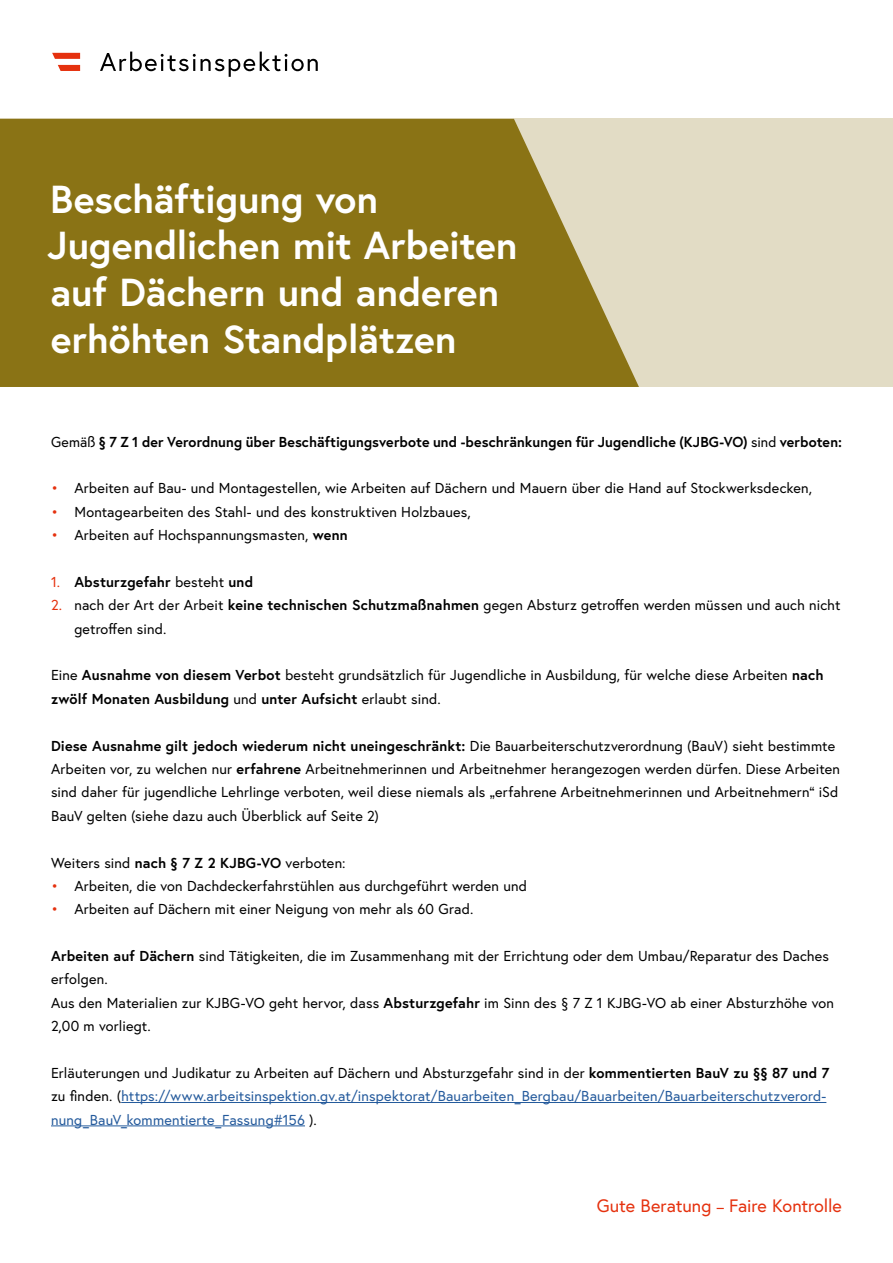
<style>
.page{position:relative;width:893px;height:1263px;background:#fff}
.page>*{position:absolute;margin:0;border:0;box-sizing:border-box;transform-origin:0 0}
.t1{font:700 39px/46.8px "Europa Austria";color:#fff}
.t2{font:18px "Europa Austria";letter-spacing:-.005em;color:#e5310e}
.t3{font:14.4px/23.4px "Europa Austria";letter-spacing:.01em;color:#000}
.t4{font:14.4px/23.4px "Europa Austria";letter-spacing:.01em;color:#245a9c}
.t5{font:700 14.4px "Europa Austria";letter-spacing:.01em;color:#000}
.s1{font-weight:400}
.s2{color:#e5310e}
.s3{font-weight:700}
.s4{font-weight:400;color:#e5310e}
.s5{color:#000}
.s6{font-weight:700;color:#000}
.s7{font-size:14.4px}
</style>
<div class="page">
<svg style="left:100px;top:52px;width:218px;height:25px"></svg>
<svg style="left:52px;top:53px;width:28px;height:6px"></svg>
<svg style="left:58px;top:65px;width:22px;height:6px"></svg>
<hr style="left:121px;top:1102px;width:705px;height:1px;background:#245a9c">
<hr style="left:51px;top:1125px;width:254px;height:1px;background:#245a9c">
<div style="left:0;top:119px;width:893px;height:268px;background:#e2dcc5"></div>
<svg style="left:0;top:119px;width:639px;height:268px;background:#927d25"></svg>
<h1 class="t1" style="left:47px;top:174px;width:472px">Beschäftigung von<br>Jugendlichen mit Arbeiten auf Dächern und anderen erhöhten Standplätzen</h1>
<p class="t5" style="left:51px;top:432px;width:792px"><span class="s1">Gemäß</span> § 7 Z 1 der Verordnung über Beschäftigungsverbote und -beschränkungen für Jugendliche (KJBG-VO) <span class="s1">sind</span> verboten:</p>
<p class="t3" style="left:51px;top:476px;width:763px"><span class="s2">•</span> Arbeiten auf Bau- und Montagestellen, wie Arbeiten auf Dächern und Mauern über die Hand auf Stockwerksdecken,</p>
<p class="t3" style="left:51px;top:500px;width:421px"><span class="s2">•</span> Montagearbeiten des Stahl- und des konstruktiven Holzbaues,</p>
<p class="t3" style="left:51px;top:523px;width:298px"><span class="s2">•</span> Arbeiten auf Hochspannungsmasten, <span class="s3">wenn</span></p>
<p class="t5" style="left:51px;top:572px;width:204px"><span class="s4">1.</span> Absturzgefahr <span class="s1">besteht</span> und</p>
<p class="t3" style="left:74px;top:593px;width:768px;text-indent:-23px"><span class="s2">2.</span> nach der Art der Arbeit <span class="s3">keine technischen Schutzmaßnahmen</span> gegen Absturz getroffen werden müssen und auch nicht getroffen sind.</p>
<p class="t3" style="left:51px;top:663px;width:774px">Eine <span class="s3">Ausnahme von diesem Verbot</span> besteht grundsätzlich für Jugendliche in Ausbildung, für welche diese Arbeiten <span class="s3">nach zwölf Monaten Ausbildung</span> und <span class="s3">unter Aufsicht</span> erlaubt sind.</p>
<p class="t3" style="left:51px;top:733px;width:790px"><span class="s3">Diese Ausnahme gilt jedoch wiederum nicht uneingeschränkt:</span> Die Bauarbeiterschutzverordnung (BauV) sieht bestimmte Arbeiten vor, zu welchen nur <span class="s3">erfahrene</span> Arbeitnehmerinnen und Arbeitnehmer herangezogen werden dürfen. Diese Arbeiten sind daher für jugendliche Lehrlinge verboten, weil diese niemals als „erfahrene Arbeitnehmerinnen und Arbeitnehmern“ iSd BauV gelten (siehe dazu auch Überblick auf Seite 2)</p>
<p class="t3" style="left:51px;top:850px;width:296px">Weiters sind <span class="s3">nach § 7 Z 2 KJBG-VO</span> verboten:</p>
<p class="t3" style="left:51px;top:874px;width:478px"><span class="s2">•</span> Arbeiten, die von Dachdeckerfahrstühlen aus durchgeführt werden und</p>
<p class="t3" style="left:51px;top:897px;width:424px"><span class="s2">•</span> Arbeiten auf Dächern mit einer Neigung von mehr als 60 Grad.</p>
<p class="t3" style="left:51px;top:944px;width:779px"><span class="s3">Arbeiten auf Dächern</span> sind Tätigkeiten, die im Zusammenhang mit der Errichtung oder dem Umbau/Reparatur des Daches erfolgen.</p>
<p class="t3" style="left:51px;top:991px;width:784px">Aus den Materialien zur KJBG-VO geht hervor, dass <span class="s3">Absturzgefahr</span> im Sinn des § 7 Z 1 KJBG-VO ab einer Absturzhöhe von<br>2,00 m vorliegt.</p>
<p class="t4" style="left:51px;top:1061px;width:780px"><span class="s5">Erläuterungen und Judikatur zu Arbeiten auf Dächern und Absturzgefahr sind in der</span> <span class="s6">kommentierten BauV zu §§ 87 und 7 </span><span class="s5">zu finden. (</span>https://www.arbeitsinspektion.gv.at/inspektorat/Bauarbeiten_Bergbau/Bauarbeiten/Bauarbeiterschutzverord&shy;nung_BauV_kommentierte_Fassung#156 <span class="s5">).</span></p>
<p class="t2" style="left:597px;top:1194px;width:247px">Gute Beratung <span class="s7">–</span> Faire Kontrolle</p>
</div>
